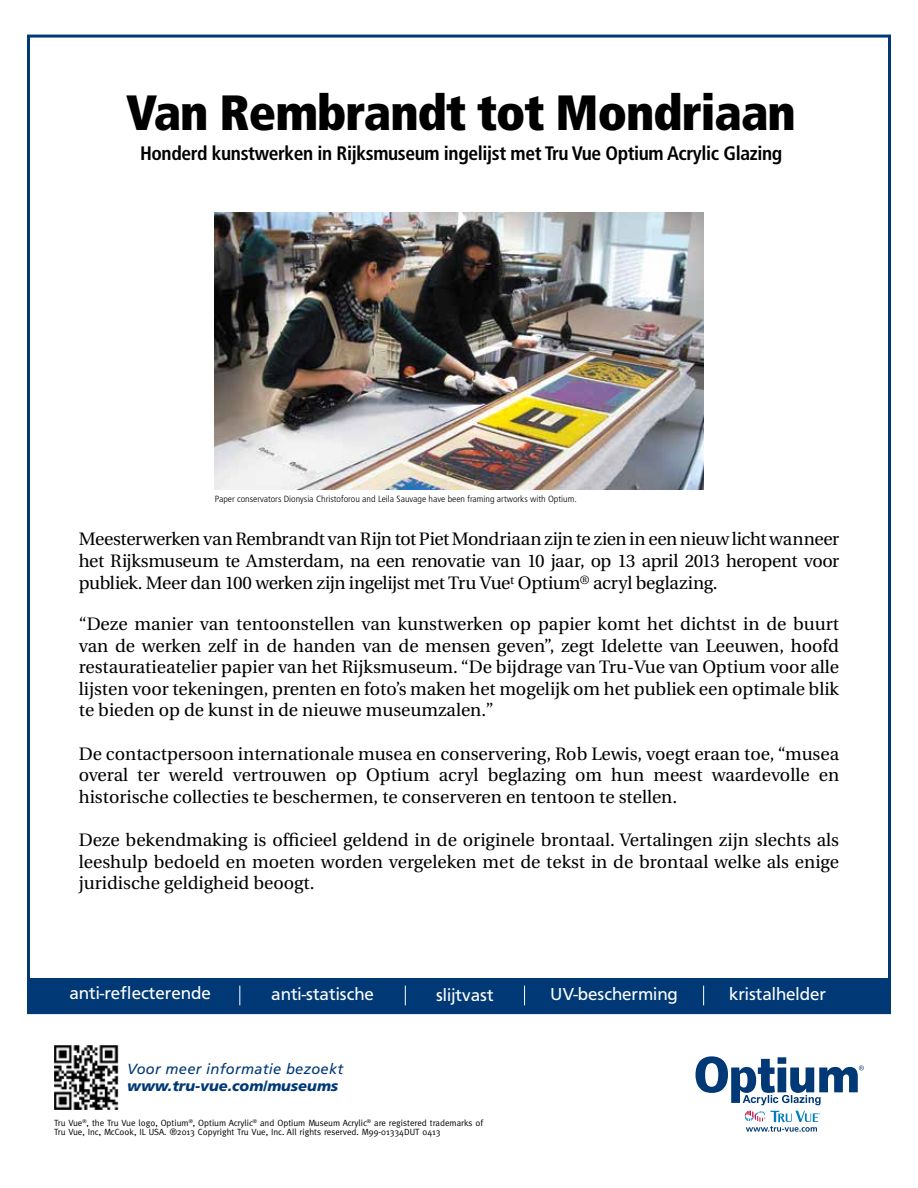
<style>
.page{position:relative;width:918px;height:1188px;background:#fff}
.page>*{position:absolute;margin:0;border:0;box-sizing:border-box;transform-origin:0 0}
.t1{font:900 condensed 49.5px "Frutiger";letter-spacing:-.02em;color:#000}
.t2{font:700 condensed 19.5px "Frutiger";letter-spacing:-.02em;color:#000}
.t3{font:18px/21.6px "Utopia";color:#000;text-align:justify}
.t4{font:18px "Frutiger Rmn 55";color:#fff}
.t5{font:italic 14.7px "Frutiger";letter-spacing:.02em;color:#003976}
.t6{font:italic 900 14.7px "Frutiger";color:#003976}
.t7{font:9px/9px "Meta";color:#000}
.t8{font:300 condensed 9px "Frutiger";color:#000;scale:1.08 1}
</style>
<div class="page">
<img style="left:215px;top:213px;width:488px;height:276px">
<svg style="left:696px;top:1056px;width:168px;height:49px"></svg>
<svg style="left:744px;top:1111px;width:76px;height:21px"></svg>
<img style="left:54px;top:1045px;width:64px;height:65px">
<div style="left:27px;top:978px;width:864px;height:35px;background:#003976"></div>
<svg style="left:239px;top:986px;width:1px;height:19px"></svg>
<svg style="left:405px;top:986px;width:1px;height:19px"></svg>
<svg style="left:524px;top:986px;width:1px;height:19px"></svg>
<svg style="left:703px;top:986px;width:1px;height:19px"></svg>
<h1 class="t1" style="left:126px;top:83px;width:671px">Van Rembrandt tot Mondriaan</h1>
<p class="t2" style="left:140px;top:142px;width:644px">Honderd kunstwerken in Rijksmuseum ingelijst met Tru Vue Optium Acrylic Glazing</p>
<p class="t8" style="left:215px;top:494px;width:337px">Paper conservators Dionysia Christoforou and Leila Sauvage have been framing artworks with Optium.</p>
<p class="t3" style="left:79px;top:529px;width:762px">Meesterwerken van Rembrandt van Rijn tot Piet Mondriaan zijn te zien in een nieuw licht wanneer het Rijksmuseum te Amsterdam, na een renovatie van 10 jaar, op 13 april 2013 heropent voor publiek. Meer dan 100 werken zijn ingelijst met Tru Vue<sup>t</sup> Optium<sup>®</sup> acryl beglazing.</p>
<p class="t3" style="left:79px;top:613px;width:762px">“Deze manier van tentoonstellen van kunstwerken op papier komt het dichtst in de buurt van de werken zelf in de handen van de mensen geven”, zegt Idelette van Leeuwen, hoofd restauratieatelier papier van het Rijksmuseum. “De bijdrage van Tru-Vue van Optium voor alle lijsten voor tekeningen, prenten en foto’s maken het mogelijk om het publiek een optimale blik te bieden op de kunst in de nieuwe museumzalen.”</p>
<p class="t3" style="left:79px;top:743px;width:762px">De contactpersoon internationale musea en conservering, Rob Lewis, voegt eraan toe, “musea overal ter wereld vertrouwen op Optium acryl beglazing om hun meest waardevolle en historische collecties te beschermen, te conserveren en tentoon te stellen.</p>
<p class="t3" style="left:79px;top:829px;width:762px">Deze bekendmaking is officieel geldend in de originele brontaal. Vertalingen zijn slechts als leeshulp bedoeld en moeten worden vergeleken met de tekst in de brontaal welke als enige juridische geldigheid beoogt.</p>
<p class="t4" style="left:69px;top:981px;width:143px">anti-reflecterende</p>
<p class="t4" style="left:271px;top:982px;width:104px">anti-statische</p>
<p class="t4" style="left:436px;top:983px;width:59px">slijtvast</p>
<p class="t4" style="left:550px;top:982px;width:129px">UV-bescherming</p>
<p class="t4" style="left:729px;top:982px;width:98px">kristalhelder</p>
<p class="t5" style="left:127px;top:1060px;width:218px">Voor meer informatie bezoekt</p>
<p class="t6" style="left:127px;top:1077px;width:213px">www.tru-vue.com/museums</p>
<p class="t7" style="left:54px;top:1118px;width:431px">Tru Vue<sup>®</sup>, the Tru Vue logo, Optium<sup>®</sup>, Optium Acrylic<sup>®</sup> and Optium Museum Acrylic<sup>®</sup> are registered trademarks of<br>Tru Vue, Inc, McCook, IL USA. ®2013 Copyright Tru Vue, Inc. All rights reserved. M99-01334DUT 0413</p>
</div>
